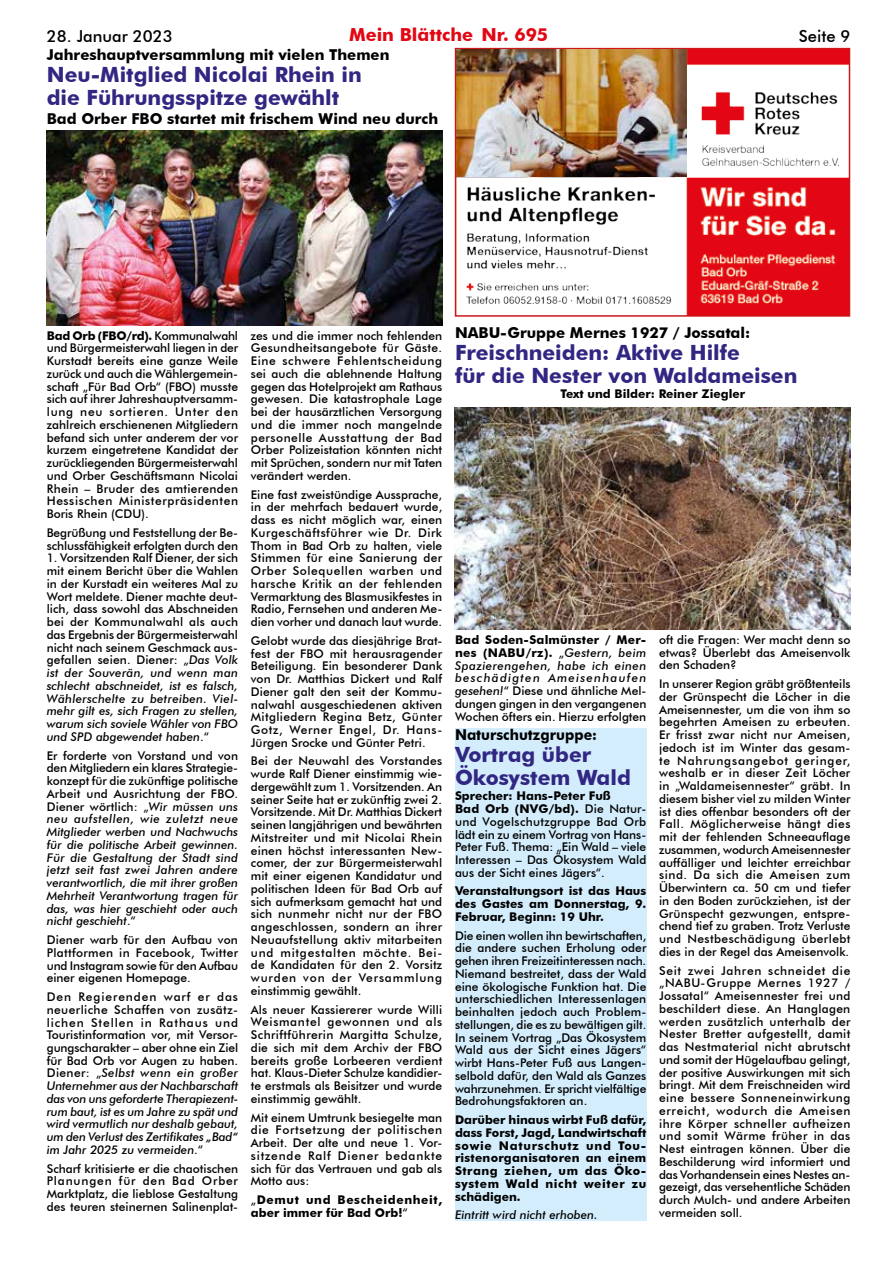
<style>
.page{position:relative;width:893px;height:1263px;background:#fff}
.page>*{position:absolute;margin:0;border:0;box-sizing:border-box;transform-origin:0 0}
.t1{font:700 21px/22.5px "Futura BT";color:#312783}
.t2{font:700 18px "Futura BT";color:#e30613}
.t3{font:500 16.5px "Futura BT";color:#000}
.t4{font:700 15px "Futura BT";color:#000}
.t5{font:700 15px "Futura BT";color:#000;scale:.94 1}
.t6{font:500 12px/12.8px "Futura BT";color:#000;text-align:justify}
.t7{font:italic 500 12px/12.8px "Futura BT";color:#000;text-align:justify}
.t8{font:700 12px/12.8px "Futura BT";letter-spacing:.005em;color:#000;text-align:justify}
.t9{font:700 12px/12.8px "Futura BT";letter-spacing:.055em;color:#000}
.s1{font-weight:700}
.s2{font-style:italic}
.s3{font-style:normal}
.s4{font-weight:500}
</style>
<div class="page">
<img style="left:47px;top:131px;width:395px;height:194px">
<div style="left:455px;top:728px;width:191px;height:492px;background:#d4edfc"></div>
<img style="left:458px;top:51px;width:389px;height:263px">
<div style="left:455px;top:48px;width:395px;height:269px;border:2px solid #cd1719"></div>
<img style="left:457px;top:49px;width:229px;height:128px">
<img style="left:455px;top:407px;width:395px;height:223px">
<h3 class="t3" style="left:47px;top:26px;width:127px">28. Januar 2023</h3>
<h2 class="t2" style="left:349px;top:24px;width:201px">Mein Blättche Nr. 695</h2>
<h3 class="t3" style="left:799px;top:26px;width:53px">Seite 9</h3>
<p class="t4" style="left:47px;top:45px;width:344px">Jahreshauptversammlung mit vielen Themen</p>
<h1 class="t1" style="left:47px;top:63px;width:317px">Neu-Mitglied Nicolai Rhein in die Führungsspitze gewählt</h1>
<p class="t4" style="left:47px;top:110px;width:393px">Bad Orber FBO startet mit frischem Wind neu durch</p>
<p class="t6" style="left:47px;top:329px;width:193px"><span class="s1">Bad Orb (FBO/rd).</span> Kommunalwahl und Bürgermeisterwahl liegen in der Kurstadt bereits eine ganze Weile zurück und auch die Wählergemein&shy;schaft „Für Bad Orb“ (FBO) musste sich auf ihrer Jahreshauptversamm&shy;lung neu sortieren. Unter den zahlreich erschienenen Mitgliedern befand sich unter anderem der vor kurzem eingetretene Kandidat der zurückliegenden Bürgermeisterwahl und Orber Geschäftsmann Nicolai Rhein – Bruder des amtierenden Hessischen Ministerpräsidenten Boris Rhein (CDU).</p>
<p class="t6" style="left:47px;top:526px;width:193px">Begrüßung und Feststellung der Be&shy;schlussfähigkeit erfolgten durch den</p>
<p class="t6" style="left:47px;top:552px;width:193px">1. Vorsitzenden Ralf Diener, der sich mit einem Bericht über die Wahlen in der Kurstadt ein weiteres Mal zu Wort meldete. Diener machte deut&shy;lich, dass sowohl das Abschneiden bei der Kommunalwahl als auch das Ergebnis der Bürgermeisterwahl nicht nach seinem Geschmack aus&shy;gefallen seien. Diener: „<span class="s2">Das Volk ist der Souverän, und wenn man schlecht abschneidet, ist es falsch, Wählerschelte zu betreiben. Viel&shy;mehr gilt es, sich Fragen zu stellen, warum sich soviele Wähler von FBO und SPD abgewendet haben</span>.“</p>
<p class="t7" style="left:47px;top:749px;width:193px"><span class="s3">Er forderte von Vorstand und von den Mitgliedern ein klares Strategie&shy;konzept für die zukünftige politische Arbeit und Ausrichtung der FBO.<br>Diener wörtlich: „</span>Wir müssen uns neu aufstellen, wie zuletzt neue Mitglieder werben und Nachwuchs für die politische Arbeit gewinnen.<br>Für die Gestaltung der Stadt sind jetzt seit fast zwei Jahren andere verantwortlich, die mit ihrer großen Mehrheit Verantwortung tragen für das, was hier geschieht oder auch nicht geschieht<span class="s3">.“</span></p>
<p class="t6" style="left:47px;top:933px;width:193px">Diener warb für den Aufbau von Plattformen in Facebook, Twitter und Instagram sowie für den Aufbau einer eigenen Homepage.</p>
<p class="t7" style="left:47px;top:990px;width:193px"><span class="s3">Den Regierenden warf er das neuerliche Schaffen von zusätz&shy;lichen Stellen in Rathaus und Touristinformation vor, mit Versor&shy;gungscharakter – aber ohne ein Ziel für Bad Orb vor Augen zu haben.<br>Diener: „</span>Selbst wenn ein großer Unternehmer aus der Nachbarschaft das von uns geforderte Therapiezent&shy;rum baut, ist es um Jahre zu spät und wird vermutlich nur deshalb gebaut, um den Verlust des Zertifikates „Bad“ im Jahr 2025 zu vermeiden<span class="s3">.“</span></p>
<p class="t6" style="left:47px;top:1162px;width:193px">Scharf kritisierte er die chaotischen Planungen für den Bad Orber Marktplatz, die lieblose Gestaltung des teuren steinernen Salinenplat-</p>
<p class="t6" style="left:251px;top:329px;width:193px">zes und die immer noch fehlenden Gesundheitsangebote für Gäste.<br>Eine schwere Fehlentscheidung sei auch die ablehnende Haltung gegen das Hotelprojekt am Rathaus gewesen. Die katastrophale Lage bei der hausärztlichen Versorgung und die immer noch mangelnde personelle Ausstattung der Bad Orber Polizeistation könnten nicht mit Sprüchen, sondern nur mit Taten verändert werden.</p>
<p class="t6" style="left:251px;top:488px;width:193px">Eine fast zweistündige Aussprache, in der mehrfach bedauert wurde, dass es nicht möglich war, einen Kurgeschäftsführer wie Dr. Dirk Thom in Bad Orb zu halten, viele Stimmen für eine Sanierung der Orber Solequellen warben und harsche Kritik an der fehlenden Vermarktung des Blasmusikfestes in Radio, Fernsehen und anderen Me&shy;dien vorher und danach laut wurde.</p>
<p class="t6" style="left:251px;top:634px;width:193px">Gelobt wurde das diesjährige Brat&shy;fest der FBO mit herausragender Beteiligung. Ein besonderer Dank von Dr. Matthias Dickert und Ralf Diener galt den seit der Kommu&shy;nalwahl ausgeschiedenen aktiven Mitgliedern Regina Betz, Günter Gotz, Werner Engel, Dr. Hans-Jürgen Srocke und Günter Petri.</p>
<p class="t6" style="left:251px;top:755px;width:193px">Bei der Neuwahl des Vorstandes wurde Ralf Diener einstimmig wie&shy;dergewählt zum 1. Vorsitzenden. An seiner Seite hat er zukünftig zwei 2.<br>Vorsitzende. Mit Dr. Matthias Dickert seinen langjährigen und bewährten Mitstreiter und mit Nicolai Rhein einen höchst interessanten New&shy;comer, der zur Bürgermeisterwahl mit einer eigenen Kandidatur und politischen Ideen für Bad Orb auf sich aufmerksam gemacht hat und sich nunmehr nicht nur der FBO angeschlossen, sondern an ihrer Neuaufstellung aktiv mitarbeiten und mitgestalten möchte. Bei&shy;de Kandidaten für den 2. Vorsitz wurden von der Versammlung einstimmig gewählt.</p>
<p class="t6" style="left:251px;top:1003px;width:193px">Als neuer Kassiererer wurde Willi Weismantel gewonnen und als Schriftführerin Margitta Schulze, die sich mit dem Archiv der FBO bereits große Lorbeeren verdient hat. Klaus-Dieter Schulze kandidier&shy;te erstmals als Beisitzer und wurde einstimmig gewählt.</p>
<p class="t6" style="left:251px;top:1111px;width:193px">Mit einem Umtrunk besiegelte man die Fortsetzung der politischen Arbeit. Der alte und neue 1. Vor&shy;sitzende Ralf Diener bedankte sich für das Vertrauen und gab als Motto aus:</p>
<p class="t9" style="left:251px;top:1193px;width:193px"><span class="s4">„</span>Demut und Bescheidenheit, aber immer für Bad Orb!<span class="s4">“</span></p>
<p class="t4" style="left:455px;top:323px;width:297px">NABU-Gruppe Mernes 1927 / Jossatal:</p>
<h1 class="t1" style="left:455px;top:341px;width:344px">Freischneiden: Aktive Hilfe<br>für die Nester von Waldameisen</h1>
<p class="t8" style="left:560px;top:388px;width:186px">Text und Bilder: Reiner Ziegler</p>
<p class="t6" style="left:455px;top:633px;width:193px"><span class="s1">Bad Soden-Salmünster / Mer&shy;nes (NABU/rz).</span> „<span class="s2">Gestern, beim Spazierengehen, habe ich einen beschädigten Ameisenhaufen gesehen!</span>“ Diese und ähnliche Mel&shy;dungen gingen in den vergangenen Wochen öfters ein. Hierzu erfolgten</p>
<p class="t6" style="left:659px;top:633px;width:193px">oft die Fragen: Wer macht denn so etwas? Überlebt das Ameisenvolk den Schaden?</p>
<p class="t6" style="left:659px;top:677px;width:193px">In unserer Region gräbt größtenteils der Grünspecht die Löcher in die Ameisennester, um die von ihm so begehrten Ameisen zu erbeuten.<br>Er frisst zwar nicht nur Ameisen, jedoch ist im Winter das gesam&shy;te Nahrungsangebot geringer, weshalb er in dieser Zeit Löcher in „Waldameisennester“ gräbt. In diesem bisher viel zu milden Winter ist dies offenbar besonders oft der Fall. Möglicherweise hängt dies mit der fehlenden Schneeauflage zusammen, wodurch Ameisennester auffälliger und leichter erreichbar sind. Da sich die Ameisen zum Überwintern ca. 50 cm und tiefer in den Boden zurückziehen, ist der Grünspecht gezwungen, entspre&shy;chend tief zu graben. Trotz Verluste und Nestbeschädigung überlebt dies in der Regel das Ameisenvolk.</p>
<p class="t6" style="left:659px;top:964px;width:193px">Seit zwei Jahren schneidet die „NABU-Gruppe Mernes 1927 / Jossatal“ Ameisennester frei und beschildert diese. An Hanglagen werden zusätzlich unterhalb der Nester Bretter aufgestellt, damit das Nestmaterial nicht abrutscht und somit der Hügelaufbau gelingt, der positive Auswirkungen mit sich bringt. Mit dem Freischneiden wird eine bessere Sonneneinwirkung erreicht, wodurch die Ameisen ihre Körper schneller aufheizen und somit Wärme früher in das Nest eintragen können. Über die Beschilderung wird informiert und das Vorhandensein eines Nestes an&shy;gezeigt, das versehentliche Schäden durch Mulch- und andere Arbeiten vermeiden soll.</p>
<p class="t5" style="left:455px;top:725px;width:153px">Naturschutzgruppe:</p>
<h1 class="t1" style="left:455px;top:743px;width:177px">Vortrag über<br>Ökosystem Wald</h1>
<p class="t6" style="left:455px;top:789px;width:193px;text-align:left"><span class="s1">Sprecher: Hans-Peter Fuß<br>Bad Orb (NVG/bd).</span> Die Natur&shy;und Vogelschutzgruppe Bad Orb lädt ein zu einem Vortrag von Hans-<br>Peter Fuß. Thema: „Ein Wald – viele<br>Interessen – Das Ökosystem Wald aus der Sicht eines Jägers“.</p>
<p class="t8" style="left:455px;top:885px;width:193px">Veranstaltungsort ist das Haus des Gastes am Donnerstag, 9.<br>Februar, Beginn: 19 Uhr.</p>
<p class="t6" style="left:455px;top:929px;width:193px">Die einen wollen ihn bewirtschaften, die andere suchen Erholung oder gehen ihren Freizeitinteressen nach.<br>Niemand bestreitet, dass der Wald eine ökologische Funktion hat. Die unterschiedlichen Interessenlagen beinhalten jedoch auch Problem&shy;stellungen, die es zu bewältigen gilt.<br>In seinem Vortrag „Das Ökosystem Wald aus der Sicht eines Jägers“ wirbt Hans-Peter Fuß aus Langen&shy;selbold dafür, den Wald als Ganzes wahrzunehmen. Er spricht vielfältige Bedrohungsfaktoren an.</p>
<p class="t8" style="left:455px;top:1113px;width:193px">Darüber hinaus wirbt Fuß dafür, dass Forst, Jagd, Landwirtschaft sowie Naturschutz und Tou&shy;ristenorganisatoren an einem Strang ziehen, um das Öko&shy;system Wald nicht weiter zu schädigen.</p>
<p class="t7" style="left:455px;top:1209px;width:144px">Eintritt wird nicht erhoben.</p>
</div>
